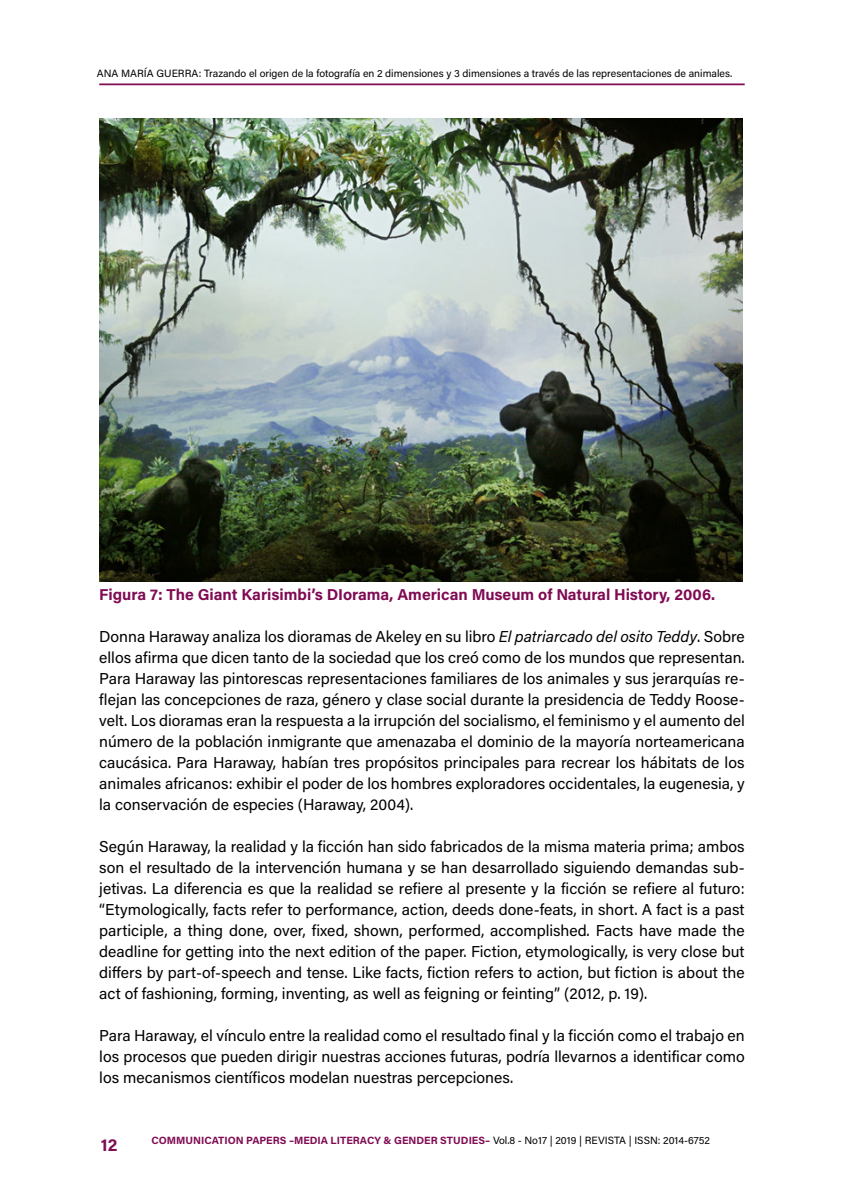
<style>
.page{position:relative;width:844px;height:1191px;background:#fff}
.page>*{position:absolute;margin:0;border:0;box-sizing:border-box;transform-origin:0 0}
.t1{font:700 17.5px "Acumin Pro";color:#800b53}
.t2{font:15.75px/21px "Acumin Pro";color:#000;text-align:justify}
.t3{font:700 15.75px "Acumin Pro";color:#800b53}
.t4{font:10.5px "Acumin Pro";color:#000}
.t5{font:700 10.5px "Acumin Pro";color:#800b53}
.s1{font-style:italic}
.s2{font-weight:400;color:#000}
</style>
<div class="page">
<hr style="left:99px;top:83px;width:645px;height:2px;background:#800b53">
<img style="left:99px;top:119px;width:643px;height:463px">
<p class="t4" style="left:97px;top:66px;width:637px">ANA MARÍA GUERRA: Trazando el origen de la fotografía en 2 dimensiones y 3 dimensiones a través de las representaciones de animales.</p>
<p class="t3" style="left:99px;top:583px;width:617px">Figura 7: The Giant Karisimbi’s DIorama, American Museum of Natural History, 2006.</p>
<p class="t2" style="left:99px;top:625px;width:646px">Donna Haraway analiza los dioramas de Akeley en su libro <span class="s1">El patriarcado del osito Teddy</span>. Sobre ellos afirma que dicen tanto de la sociedad que los creó como de los mundos que representan.<br>Para Haraway las pintorescas representaciones familiares de los animales y sus jerarquías re&shy;flejan las concepciones de raza, género y clase social durante la presidencia de Teddy Roose&shy;velt. Los dioramas eran la respuesta a la irrupción del socialismo, el feminismo y el aumento del número de la población inmigrante que amenazaba el dominio de la mayoría norteamericana caucásica. Para Haraway, habían tres propósitos principales para recrear los hábitats de los animales africanos: exhibir el poder de los hombres exploradores occidentales, la eugenesia, y la conservación de especies (Haraway, 2004).</p>
<p class="t2" style="left:99px;top:835px;width:646px">Según Haraway, la realidad y la ficción han sido fabricados de la misma materia prima; ambos son el resultado de la intervención humana y se han desarrollado siguiendo demandas sub&shy;jetivas. La diferencia es que la realidad se refiere al presente y la ficción se refiere al futuro: “Etymologically, facts refer to performance, action, deeds done-feats, in short. A fact is a past participle, a thing done, over, fixed, shown, performed, accomplished. Facts have made the deadline for getting into the next edition of the paper. Fiction, etymologically, is very close but differs by part-of-speech and tense. Like facts, fiction refers to action, but fiction is about the act of fashioning, forming, inventing, as well as feigning or feinting” (2012, p. 19).</p>
<p class="t2" style="left:99px;top:1024px;width:646px">Para Haraway, el vínculo entre la realidad como el resultado final y la ficción como el trabajo en los procesos que pueden dirigir nuestras acciones futuras, podría llevarnos a identificar como los mecanismos científicos modelan nuestras percepciones.</p>
<p class="t1" style="left:101px;top:1132px;width:18px">12</p>
<p class="t5" style="left:151px;top:1133px;width:560px">COMMUNICATION PAPERS –MEDIA LITERACY &amp; GENDER STUDIES– <span class="s2">Vol.8 - No17 | 2019 | REVISTA | ISSN: 2014-6752</span></p>
</div>
